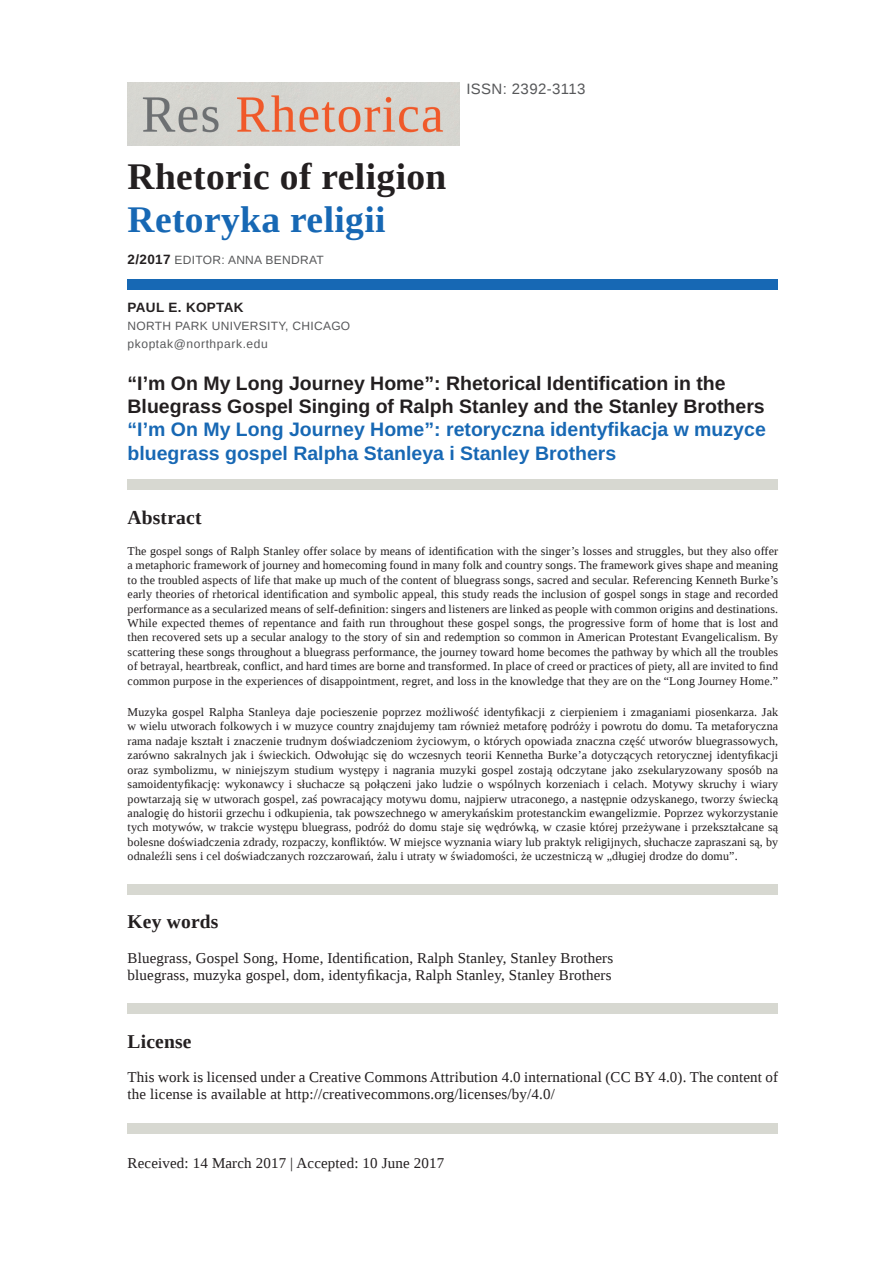
<style>
.page{position:relative;width:893px;height:1263px;background:#fff}
.page>*{position:absolute;margin:0;border:0;box-sizing:border-box;transform-origin:0 0}
.t1{font:700 37.5px "Liberation Serif";letter-spacing:.01em;color:#231f20}
.t2{font:700 37.5px "Liberation Serif";letter-spacing:.01em;color:#1768b4}
.t3{font:700 19.5px/23.4px "Liberation Sans";color:#231f20}
.t4{font:700 19.5px/23.4px "Liberation Sans";color:#1768b4}
.t5{font:700 19.5px "Liberation Serif";letter-spacing:.01em;color:#231f20}
.t6{font:15px/17.2px "Liberation Serif";letter-spacing:.01em;color:#231f20}
.t7{font:15px "Liberation Sans";letter-spacing:.025em;color:#57585a}
.t8{font:700 13.5px "Liberation Sans";letter-spacing:.025em;color:#231f20}
.t9{font:12px/14.4px "Liberation Serif";letter-spacing:.01em;color:#231f20;text-align:justify}
.t10{font:12px/18px "Liberation Sans";letter-spacing:.025em;color:#57585a}
.s1{font-weight:700;font-size:13.5px;color:#231f20}
</style>
<div class="page">
<img style="left:128px;top:83px;width:332px;height:62px">
<div style="left:128px;top:279px;width:650px;height:11px;background:#1768b4"></div>
<div style="left:128px;top:479px;width:650px;height:11px;background:#d7d8d1"></div>
<div style="left:128px;top:884px;width:650px;height:10px;background:#d7d8d1"></div>
<div style="left:128px;top:1003px;width:650px;height:11px;background:#d7d8d1"></div>
<div style="left:128px;top:1123px;width:650px;height:10px;background:#d7d8d1"></div>
<p class="t7" style="left:466px;top:80px;width:121px">ISSN: 2392-3113</p>
<h1 class="t1" style="left:128px;top:155px;width:320px">Rhetoric of religion</h1>
<h1 class="t2" style="left:128px;top:199px;width:260px">Retoryka religii</h1>
<p class="t10" style="left:128px;top:251px;width:198px"><span class="s1">2/2017</span> EDITOR: ANNA BENDRAT</p>
<p class="t8" style="left:128px;top:300px;width:118px">PAUL E. KOPTAK</p>
<p class="t10" style="left:128px;top:317px;width:224px">NORTH PARK UNIVERSITY, CHICAGO pkoptak@northpark.edu</p>
<h2 class="t3" style="left:128px;top:371px;width:639px">“I’m On My Long Journey Home”: Rhetorical Identification in the<br>Bluegrass Gospel Singing of Ralph Stanley and the Stanley Brothers</h2>
<h2 class="t4" style="left:128px;top:418px;width:640px">“I’m On My Long Journey Home”: retoryczna identyfikacja w muzyce bluegrass gospel Ralpha Stanleya i Stanley Brothers</h2>
<h2 class="t5" style="left:128px;top:506px;width:75px">Abstract</h2>
<p class="t9" style="left:128px;top:544px;width:652px">The gospel songs of Ralph Stanley offer solace by means of identification with the singer’s losses and struggles, but they also offer a metaphoric framework of journey and homecoming found in many folk and country songs. The framework gives shape and meaning to the troubled aspects of life that make up much of the content of bluegrass songs, sacred and secular. Referencing Kenneth Burke’s early theories of rhetorical identification and symbolic appeal, this study reads the inclusion of gospel songs in stage and recorded performance as a secularized means of self-definition: singers and listeners are linked as people with common origins and destinations.<br>While expected themes of repentance and faith run throughout these gospel songs, the progressive form of home that is lost and then recovered sets up a secular analogy to the story of sin and redemption so common in American Protestant Evangelicalism. By scattering these songs throughout a bluegrass performance, the journey toward home becomes the pathway by which all the troubles of betrayal, heartbreak, conflict, and hard times are borne and transformed. In place of creed or practices of piety, all are invited to find common purpose in the experiences of disappointment, regret, and loss in the knowledge that they are on the “Long Journey Home.”</p>
<p class="t9" style="left:128px;top:705px;width:652px">Muzyka gospel Ralpha Stanleya daje pocieszenie poprzez możliwość identyfikacji z cierpieniem i zmaganiami piosenkarza. Jak w wielu utworach folkowych i w muzyce country znajdujemy tam również metaforę podróży i powrotu do domu. Ta metaforyczna rama nadaje kształt i znaczenie trudnym doświadczeniom życiowym, o których opowiada znaczna część utworów bluegrassowych, zarówno sakralnych jak i świeckich. Odwołując się do wczesnych teorii Kennetha Burke’a dotyczących retorycznej identyfikacji oraz symbolizmu, w niniejszym studium występy i nagrania muzyki gospel zostają odczytane jako zsekularyzowany sposób na samoidentyfikację: wykonawcy i słuchacze są połączeni jako ludzie o wspólnych korzeniach i celach. Motywy skruchy i wiary powtarzają się w utworach gospel, zaś powracający motywu domu, najpierw utraconego, a następnie odzyskanego, tworzy świecką analogię do historii grzechu i odkupienia, tak powszechnego w amerykańskim protestanckim ewangelizmie. Poprzez wykorzystanie tych motywów, w trakcie występu bluegrass, podróż do domu staje się wędrówką, w czasie której przeżywane i przekształcane są bolesne doświadczenia zdrady, rozpaczy, konfliktów. W miejsce wyznania wiary lub praktyk religijnych, słuchacze zapraszani są, by odnaleźli sens i cel doświadczanych rozczarowań, żalu i utraty w świadomości, że uczestniczą w „długiej drodze do domu”.</p>
<h2 class="t5" style="left:128px;top:911px;width:92px">Key words</h2>
<p class="t6" style="left:128px;top:949px;width:487px">Bluegrass, Gospel Song, Home, Identification, Ralph Stanley, Stanley Brothers bluegrass, muzyka gospel, dom, identyfikacja, Ralph Stanley, Stanley Brothers</p>
<h2 class="t5" style="left:128px;top:1030px;width:65px">License</h2>
<p class="t6" style="left:128px;top:1068px;width:652px">This work is licensed under a Creative Commons Attribution 4.0 international (CC BY 4.0). The content of the license is available at http://creativecommons.org/licenses/by/4.0/</p>
<p class="t6" style="left:128px;top:1154px;width:318px">Received: 14 March 2017 | Accepted: 10 June 2017</p>
</div>
